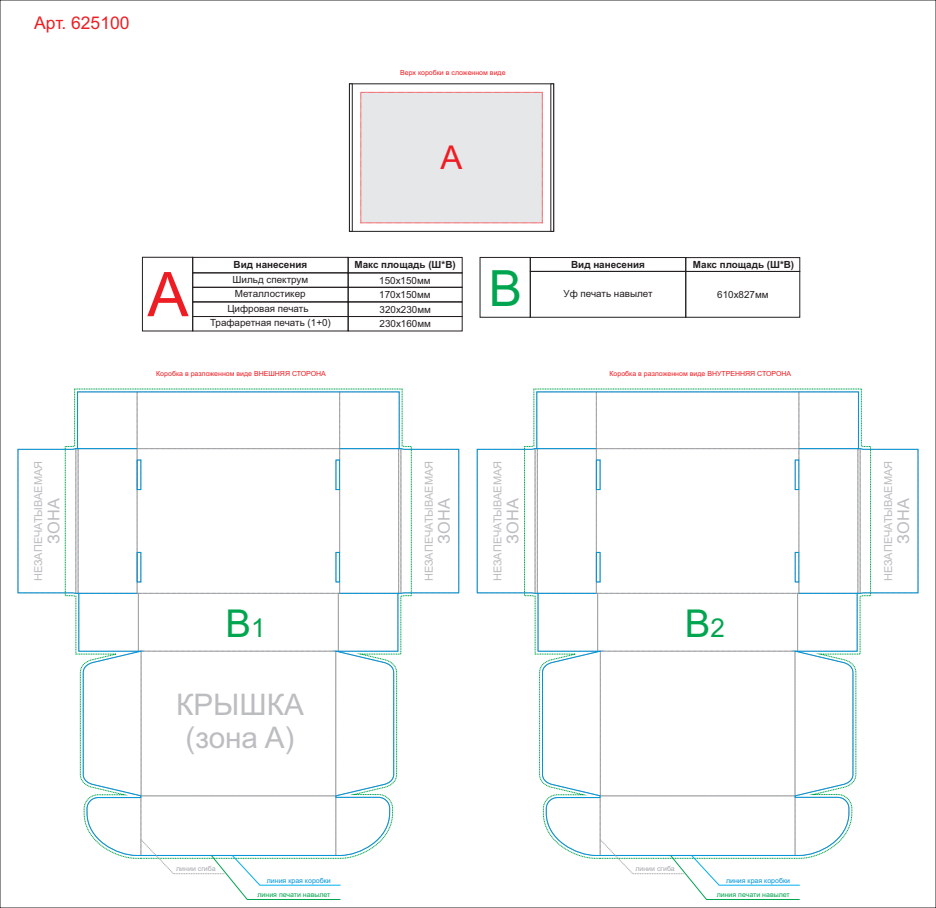
<style>
.page{position:relative;width:936px;height:908px;background:#fff}
.page>*{position:absolute;margin:0;border:0;box-sizing:border-box;transform-origin:0 0}
.t1{font:61.6px "Arial";color:#ee1d23}
.t2{font:49.94px "Arial";color:#00a54f}
.t3{font:38.36px "Arial";color:#00a54f}
.t4{font:32.78px "Arial";color:#ee1d23}
.t5{font:29.7px/33.2px "Arial";color:#bcbdc0;text-align:center}
.t6{font:17.5px "Arial";color:#ee1d23}
.t7{font:16.3px "Arial";color:#bcbdc0}
.t8{font:10.98px "Arial";color:#bcbdc0}
.t9{font:9.86px/14.5px "Arial";color:#231f20}
.t10{font:700 9.86px "Arial";color:#231f20}
.t11{font:7.02px "Arial";color:#00a54f}
.t12{font:7.02px "Arial";color:#0095d9}
.t13{font:7.02px "Arial";color:#a8a9ad}
.t14{font:7px "Arial";color:#ee1d23}
.s1{font-size:26px}
</style>
<div class="page">
<svg style="left:18px;top:446px;width:441px;height:151px"></svg>
<svg style="left:477px;top:446px;width:441px;height:151px"></svg>
<svg style="left:65px;top:389px;width:346px;height:394px"></svg>
<svg style="left:524px;top:389px;width:346px;height:428px"></svg>
<svg style="left:349px;top:84px;width:204px;height:147px"></svg>
<div style="left:192px;top:257px;width:156px;height:16px;border:1px solid #231f20"></div>
<div style="left:192px;top:272px;width:156px;height:15px;border:1px solid #231f20"></div>
<div style="left:192px;top:316px;width:156px;height:15px;border:1px solid #231f20"></div>
<div style="left:348px;top:257px;width:114px;height:16px;border:1px solid #231f20"></div>
<div style="left:348px;top:316px;width:114px;height:15px;border:1px solid #231f20"></div>
<div style="left:142px;top:257px;width:51px;height:74px;border:1px solid #231f20"></div>
<div style="left:192px;top:287px;width:156px;height:15px;border:1px solid #231f20"></div>
<div style="left:348px;top:287px;width:114px;height:15px;border:1px solid #231f20"></div>
<svg style="left:83px;top:650px;width:311px;height:249px"></svg>
<svg style="left:542px;top:650px;width:310px;height:249px"></svg>
<hr style="left:78px;top:448px;width:59px;height:1px;background:#0095d9">
<hr style="left:78px;top:593px;width:59px;height:1px;background:#0095d9">
<hr style="left:537px;top:448px;width:59px;height:1px;background:#0095d9">
<hr style="left:537px;top:593px;width:59px;height:1px;background:#0095d9">
<hr style="left:339px;top:448px;width:60px;height:1px;background:#0095d9">
<hr style="left:339px;top:593px;width:60px;height:1px;background:#0095d9">
<hr style="left:798px;top:448px;width:60px;height:1px;background:#0095d9">
<hr style="left:798px;top:593px;width:60px;height:1px;background:#0095d9">
<div style="left:530px;top:257px;width:155px;height:14px;border:1px solid #231f20"></div>
<div style="left:530px;top:271px;width:155px;height:46px;border:1px solid #231f20"></div>
<div style="left:685px;top:257px;width:114px;height:14px;border:1px solid #231f20"></div>
<div style="left:685px;top:271px;width:114px;height:46px;border:1px solid #231f20"></div>
<h3 class="t6" style="left:34px;top:17px;width:97px">Арт. 625100</h3>
<p class="t14" style="left:400px;top:70px;width:107px">Верх коробки в сложенном виде</p>
<h3 class="t4" style="left:440px;top:145px;width:23px">A</h3>
<p class="t8" style="left:34px;top:581px;width:122px;rotate:-90deg">НЕЗАПЕЧАТЫВАЕМАЯ</p>
<h3 class="t7" style="left:47px;top:543px;width:46px;rotate:-90deg">ЗОНА</h3>
<h1 class="t1" style="left:147px;top:271px;width:43px">A</h1>
<p class="t10" style="left:233px;top:261px;width:75px">Вид нанесения</p>
<p class="t10" style="left:354px;top:260px;width:103px">Макс площадь (Ш*В)</p>
<p class="t9" style="left:232px;top:273px;width:77px">Шильд спектрум</p>
<p class="t9" style="left:379px;top:303px;width:53px">320х230мм<br>230х160мм</p>
<p class="t9" style="left:379px;top:274px;width:53px">150х150мм<br>170х150мм</p>
<p class="t9" style="left:235px;top:287px;width:72px">Металлостикер</p>
<p class="t9" style="left:210px;top:302px;width:122px;text-align:center">Цифровая печать<br>Трафаретная печать (1+0)</p>
<h2 class="t2" style="left:489px;top:269px;width:35px">В</h2>
<p class="t10" style="left:571px;top:261px;width:75px">Вид нанесения</p>
<p class="t10" style="left:692px;top:260px;width:103px">Макс площадь (Ш*В)</p>
<p class="t9" style="left:563px;top:287px;width:91px">Уф печать навылет</p>
<p class="t9" style="left:717px;top:288px;width:53px">610х827мм</p>
<p class="t14" style="left:156px;top:371px;width:171px">Коробка в разложенном виде ВНЕШНЯЯ СТОРОНА</p>
<p class="t14" style="left:609px;top:371px;width:183px">Коробка в разложенном виде ВНУТРЕННЯЯ СТОРОНА</p>
<p class="t8" style="left:425px;top:581px;width:122px;rotate:-90deg">НЕЗАПЕЧАТЫВАЕМАЯ</p>
<h3 class="t7" style="left:438px;top:543px;width:46px;rotate:-90deg">ЗОНА</h3>
<p class="t8" style="left:493px;top:581px;width:122px;rotate:-90deg">НЕЗАПЕЧАТЫВАЕМАЯ</p>
<h3 class="t7" style="left:506px;top:543px;width:46px;rotate:-90deg">ЗОНА</h3>
<h3 class="t3" style="left:225px;top:609px;width:42px">В<span class="s1">1</span></h3>
<h3 class="t3" style="left:684px;top:609px;width:42px">В<span class="s1">2</span></h3>
<h3 class="t5" style="left:176px;top:690px;width:129px">КРЫШКА (зона A)</h3>
<p class="t13" style="left:176px;top:865px;width:41px">линии сгиба</p>
<p class="t13" style="left:635px;top:865px;width:41px">линии сгиба</p>
<p class="t12" style="left:267px;top:877px;width:66px">линия края коробки</p>
<p class="t12" style="left:726px;top:877px;width:66px">линия края коробки</p>
<p class="t11" style="left:257px;top:891px;width:75px">линия печати навылет</p>
<p class="t11" style="left:716px;top:891px;width:75px">линия печати навылет</p>
<p class="t8" style="left:884px;top:581px;width:122px;rotate:-90deg">НЕЗАПЕЧАТЫВАЕМАЯ</p>
<h3 class="t7" style="left:897px;top:543px;width:46px;rotate:-90deg">ЗОНА</h3>
</div>
